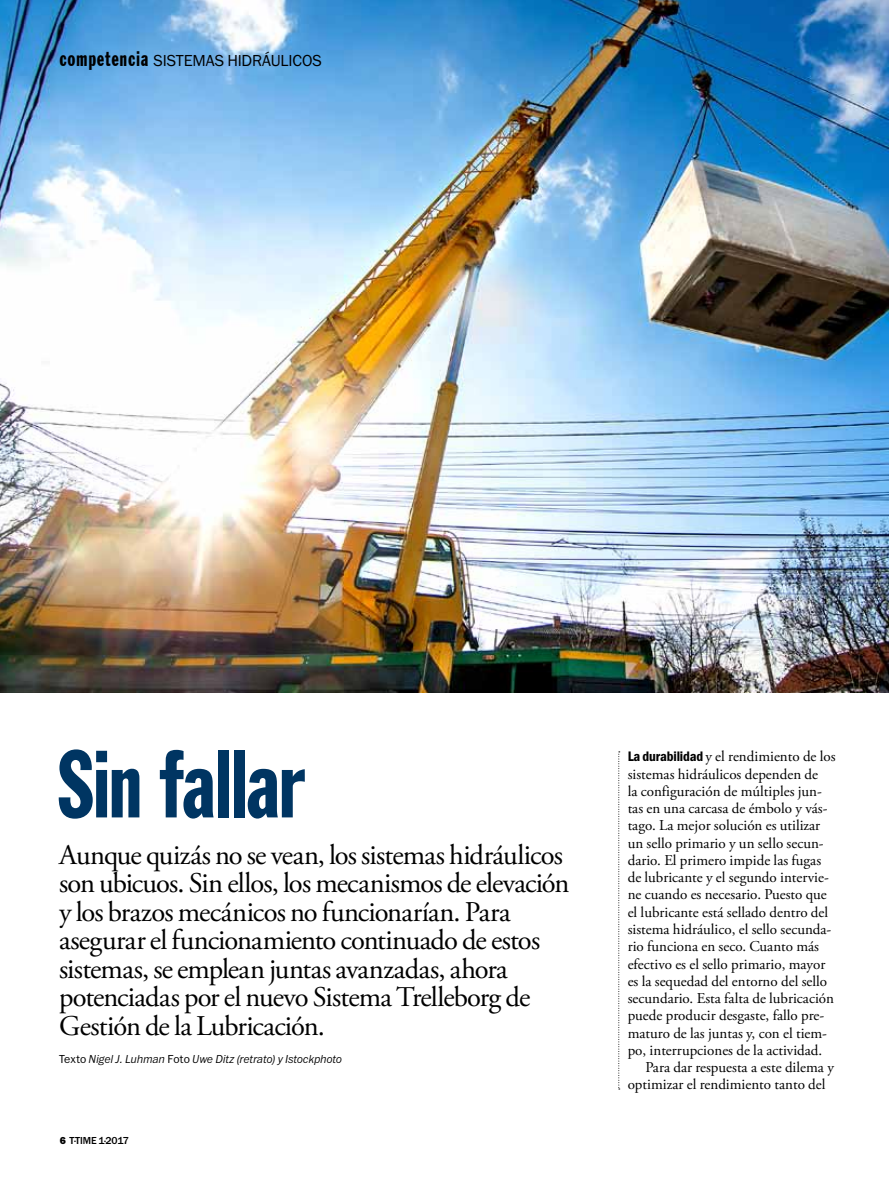
<style>
.page{position:relative;width:889px;height:1183px;background:#fff}
.page>*{position:absolute;margin:0;border:0;box-sizing:border-box;transform-origin:0 0}
.t1{font:extra-condensed 94.5px "Franklin Gothic BT";letter-spacing:-.025em;color:#003562}
.t2{font:28.5px/28.5px "Adobe Garamond Pro";letter-spacing:-.03em;color:#000}
.t3{font:16.5px "Franklin Got T";letter-spacing:-.015em;color:#000}
.t4{font:15px "Adobe Garamond Pro";color:#000}
.t5{font:italic 300 12px "Franklin ITC Pro";letter-spacing:.005em;color:#000}
.t6{font:500 10.5px "Franklin Got T";letter-spacing:-.015em;color:#000}
.s1{font-family:"Franklin Gothic BT";font-stretch:extra-condensed;font-size:21px}
.s2{font-style:normal}
.s3{font-family:"Franklin Got T Heav";font-weight:400}
.s4{font-family:"Franklin Got T";font-weight:600;font-stretch:condensed;font-size:14.25px}
</style>
<div class="page">
<img style="left:0;top:0;width:889px;height:692px">
<svg style="left:618px;top:751px;width:2px;height:338px"></svg>
<p class="t3" style="left:60px;top:51px;width:264px"><span class="s1">competencia</span> SISTEMAS HIDRÁULICOS</p>
<p class="t1" style="left:57px;top:728px;width:250px">Sin fallar</p>
<p class="t2" style="left:59px;top:841px;width:512px">Aunque quizás no se vean, los sistemas hidráulicos son ubicuos. Sin ellos, los mecanismos de elevación y los brazos mecánicos no funcionarían. Para asegurar el funcionamiento continuado de estos sistemas, se emplean juntas avanzadas, ahora potenciadas por el nuevo Sistema Trelleborg de Gestión de la Lubricación.</p>
<p class="t5" style="left:59px;top:1052px;width:284px"><span class="s2">Texto</span> Nigel J. Luhman <span class="s2">Foto</span> Uwe Ditz (retrato) y Istockphoto</p>
<p class="t6" style="left:60px;top:1134px;width:71px"><span class="s3">6</span> T·TIME 1·2017</p>
<p class="t4" style="left:627px;top:747px;width:209px"><span class="s4">La durabilidad</span> y el rendimiento de los</p>
<p class="t4" style="left:627px;top:764px;width:192px">sistemas hidráulicos dependen de</p>
<p class="t4" style="left:627px;top:781px;width:196px">la configuración de múltiples jun-</p>
<p class="t4" style="left:627px;top:799px;width:201px">tas en una carcasa de émbolo y vás-</p>
<p class="t4" style="left:627px;top:816px;width:194px">tago. La mejor solución es utilizar</p>
<p class="t4" style="left:627px;top:833px;width:198px">un sello primario y un sello secun-</p>
<p class="t4" style="left:627px;top:850px;width:195px">dario. El primero impide las fugas</p>
<p class="t4" style="left:627px;top:868px;width:203px">de lubricante y el segundo intervie-</p>
<p class="t4" style="left:627px;top:885px;width:201px">ne cuando es necesario. Puesto que</p>
<p class="t4" style="left:627px;top:902px;width:202px">el lubricante está sellado dentro del</p>
<p class="t4" style="left:627px;top:919px;width:205px">sistema hidráulico, el sello secunda-</p>
<p class="t4" style="left:627px;top:937px;width:193px">rio funciona en seco. Cuanto más</p>
<p class="t4" style="left:627px;top:954px;width:199px">efectivo es el sello primario, mayor</p>
<p class="t4" style="left:627px;top:971px;width:201px">es la sequedad del entorno del sello</p>
<p class="t4" style="left:627px;top:988px;width:208px">secundario. Esta falta de lubricación</p>
<p class="t4" style="left:627px;top:1006px;width:198px">puede producir desgaste, fallo pre-</p>
<p class="t4" style="left:627px;top:1023px;width:201px">maturo de las juntas y, con el tiem-</p>
<p class="t4" style="left:627px;top:1040px;width:196px">po, interrupciones de la actividad.</p>
<p class="t4" style="left:645px;top:1057px;width:190px">Para dar respuesta a este dilema y</p>
<p class="t4" style="left:627px;top:1075px;width:199px">optimizar el rendimiento tanto del</p>
</div>
